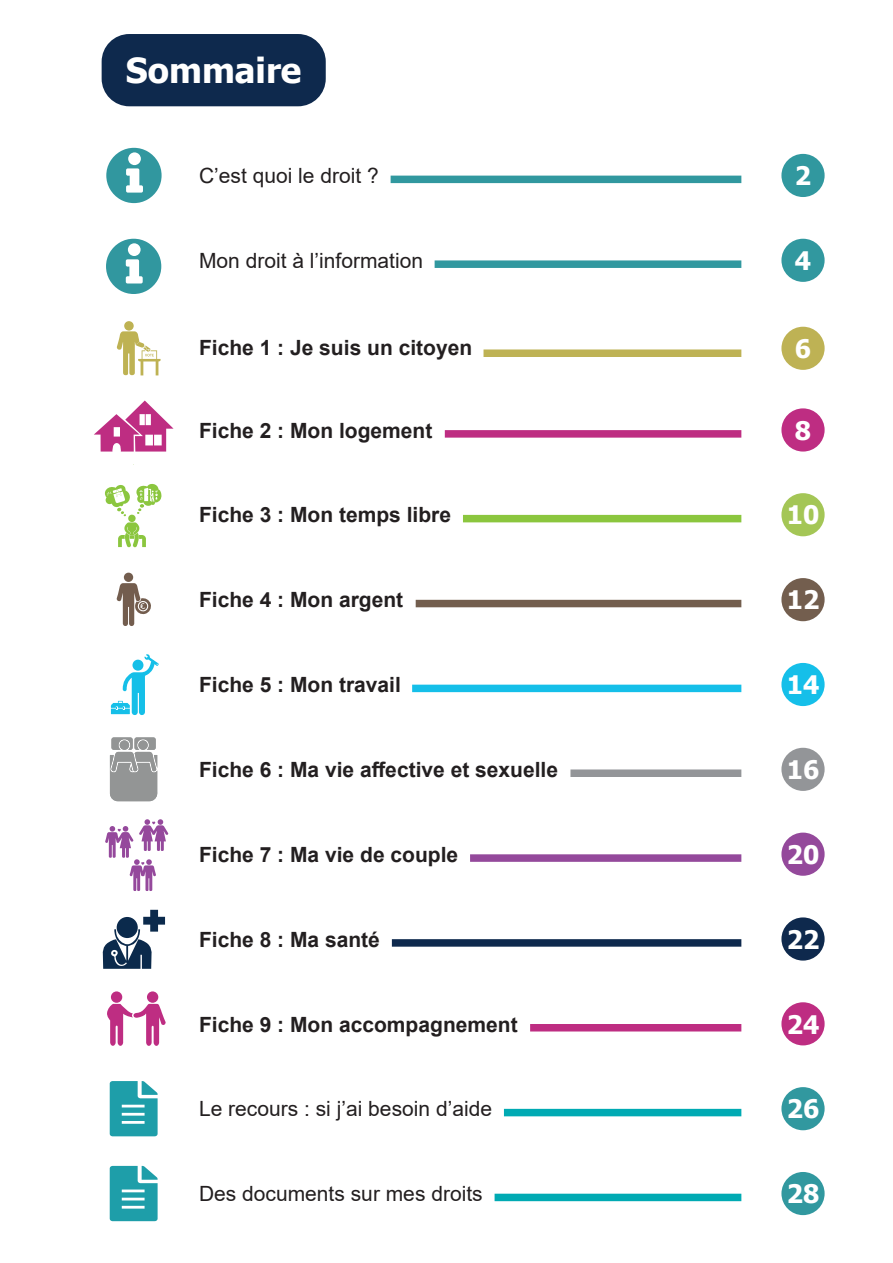
<style>
.page{position:relative;width:893px;height:1263px;background:#fff}
.page>*{position:absolute;margin:0;border:0;box-sizing:border-box;transform-origin:0 0}
.t1{font:700 34.5px "Tahoma";color:#fff}
.t2{font:700 25.5px "Tahoma";color:#fff}
.t3{font:700 21px "Arial";color:#231f20}
.t4{font:21px "Arial";color:#231f20}
</style>
<div class="page">
<svg style="left:110px;top:1166px;width:48px;height:55px;background:#41adb6"></svg>
<svg style="left:110px;top:1081px;width:48px;height:55px;background:#42adb6"></svg>
<div style="left:111px;top:991px;width:11px;height:12px;background:#be2d82;border-radius:50%"></div>
<svg style="left:107px;top:1004px;width:59px;height:42px"></svg>
<div style="left:147px;top:991px;width:11px;height:12px;background:#be2d82;border-radius:50%"></div>
<svg style="left:102px;top:910px;width:63px;height:59px"></svg>
<svg style="left:105px;top:819px;width:63px;height:72px"></svg>
<svg style="left:110px;top:737px;width:47px;height:64px;background:#a0a2a2"></svg>
<svg style="left:111px;top:654px;width:48px;height:61px"></svg>
<svg style="left:104px;top:483px;width:58px;height:64px"></svg>
<div style="left:124px;top:573px;width:9px;height:9px;background:#735d4e;border-radius:50%"></div>
<svg style="left:116px;top:583px;width:35px;height:43px"></svg>
<svg style="left:94px;top:400px;width:80px;height:52px"></svg>
<div style="left:124px;top:321px;width:10px;height:10px;background:#beb253;border-radius:50%"></div>
<svg style="left:117px;top:331px;width:44px;height:44px"></svg>
<svg style="left:106px;top:239px;width:55px;height:55px"></svg>
<svg style="left:106px;top:148px;width:56px;height:55px"></svg>
<div style="left:102px;top:34px;width:224px;height:72px;background:#0e294d;border-radius:28px"></div>
<div style="left:781px;top:327px;width:44px;height:43px;background:#beb254;border-radius:50%"></div>
<div style="left:483px;top:349px;width:258px;height:8px;background:#beb254"></div>
<div style="left:781px;top:408px;width:44px;height:44px;background:#be2d82;border-radius:50%"></div>
<div style="left:445px;top:430px;width:296px;height:8px;background:#be2d82"></div>
<div style="left:781px;top:578px;width:44px;height:43px;background:#735e4e;border-radius:50%"></div>
<div style="left:416px;top:600px;width:325px;height:7px;background:#735e4e"></div>
<div style="left:781px;top:663px;width:44px;height:43px;background:#15bfe9;border-radius:50%"></div>
<div style="left:412px;top:685px;width:329px;height:7px;background:#15bfe9"></div>
<div style="left:781px;top:748px;width:44px;height:43px;background:#939598;border-radius:50%"></div>
<div style="left:570px;top:769px;width:171px;height:8px;background:#939598"></div>
<div style="left:781px;top:833px;width:44px;height:43px;background:#94499b;border-radius:50%"></div>
<div style="left:470px;top:854px;width:271px;height:8px;background:#94499b"></div>
<div style="left:781px;top:917px;width:44px;height:43px;background:#0e294d;border-radius:50%"></div>
<div style="left:392px;top:939px;width:349px;height:8px;background:#0e294d"></div>
<div style="left:781px;top:1002px;width:44px;height:43px;background:#be2d82;border-radius:50%"></div>
<div style="left:530px;top:1024px;width:211px;height:7px;background:#be2d82"></div>
<div style="left:781px;top:493px;width:44px;height:43px;background:#a4c656;border-radius:50%"></div>
<div style="left:463px;top:515px;width:278px;height:7px;background:#8bc63e"></div>
<div style="left:781px;top:1087px;width:44px;height:43px;background:#31989f;border-radius:50%"></div>
<div style="left:504px;top:1109px;width:237px;height:7px;background:#00aab3"></div>
<div style="left:781px;top:1172px;width:44px;height:43px;background:#31989f;border-radius:50%"></div>
<div style="left:495px;top:1194px;width:246px;height:7px;background:#00aab3"></div>
<div style="left:781px;top:154px;width:44px;height:43px;background:#31989f;border-radius:50%"></div>
<div style="left:391px;top:176px;width:350px;height:7px;background:#31989f"></div>
<div style="left:781px;top:239px;width:44px;height:43px;background:#31989f;border-radius:50%"></div>
<div style="left:435px;top:260px;width:306px;height:8px;background:#31989f"></div>
<p class="t1" style="left:126px;top:47px;width:177px">Sommaire</p>
<p class="t4" style="left:199px;top:161px;width:181px">C’est quoi le droit ?</p>
<p class="t2" style="left:795px;top:158px;width:18px">2</p>
<p class="t4" style="left:199px;top:246px;width:226px">Mon droit à l’information</p>
<p class="t2" style="left:795px;top:243px;width:18px">4</p>
<p class="t3" style="left:199px;top:333px;width:275px">Fiche 1 : Je suis un citoyen</p>
<p class="t2" style="left:795px;top:331px;width:18px">6</p>
<p class="t3" style="left:199px;top:415px;width:235px">Fiche 2 : Mon logement</p>
<p class="t2" style="left:795px;top:413px;width:18px">8</p>
<p class="t3" style="left:199px;top:500px;width:254px">Fiche 3 : Mon temps libre</p>
<p class="t2" style="left:787px;top:497px;width:34px">10</p>
<p class="t3" style="left:199px;top:585px;width:206px">Fiche 4 : Mon argent</p>
<p class="t2" style="left:787px;top:582px;width:34px">12</p>
<p class="t3" style="left:199px;top:670px;width:203px">Fiche 5 : Mon travail</p>
<p class="t2" style="left:787px;top:667px;width:34px">14</p>
<p class="t3" style="left:199px;top:755px;width:360px">Fiche 6 : Ma vie affective et sexuelle</p>
<p class="t2" style="left:787px;top:752px;width:34px">16</p>
<p class="t3" style="left:199px;top:840px;width:261px">Fiche 7 : Ma vie de couple</p>
<p class="t2" style="left:787px;top:837px;width:34px">20</p>
<p class="t3" style="left:199px;top:924px;width:182px">Fiche 8 : Ma santé</p>
<p class="t2" style="left:787px;top:921px;width:34px">22</p>
<p class="t3" style="left:199px;top:1009px;width:320px">Fiche 9 : Mon accompagnement</p>
<p class="t2" style="left:787px;top:1006px;width:34px">24</p>
<p class="t4" style="left:199px;top:1094px;width:294px">Le recours : si j’ai besoin d’aide</p>
<p class="t2" style="left:787px;top:1091px;width:34px">26</p>
<p class="t4" style="left:199px;top:1179px;width:285px">Des documents sur mes droits</p>
<p class="t2" style="left:787px;top:1176px;width:34px">28</p>
</div>
